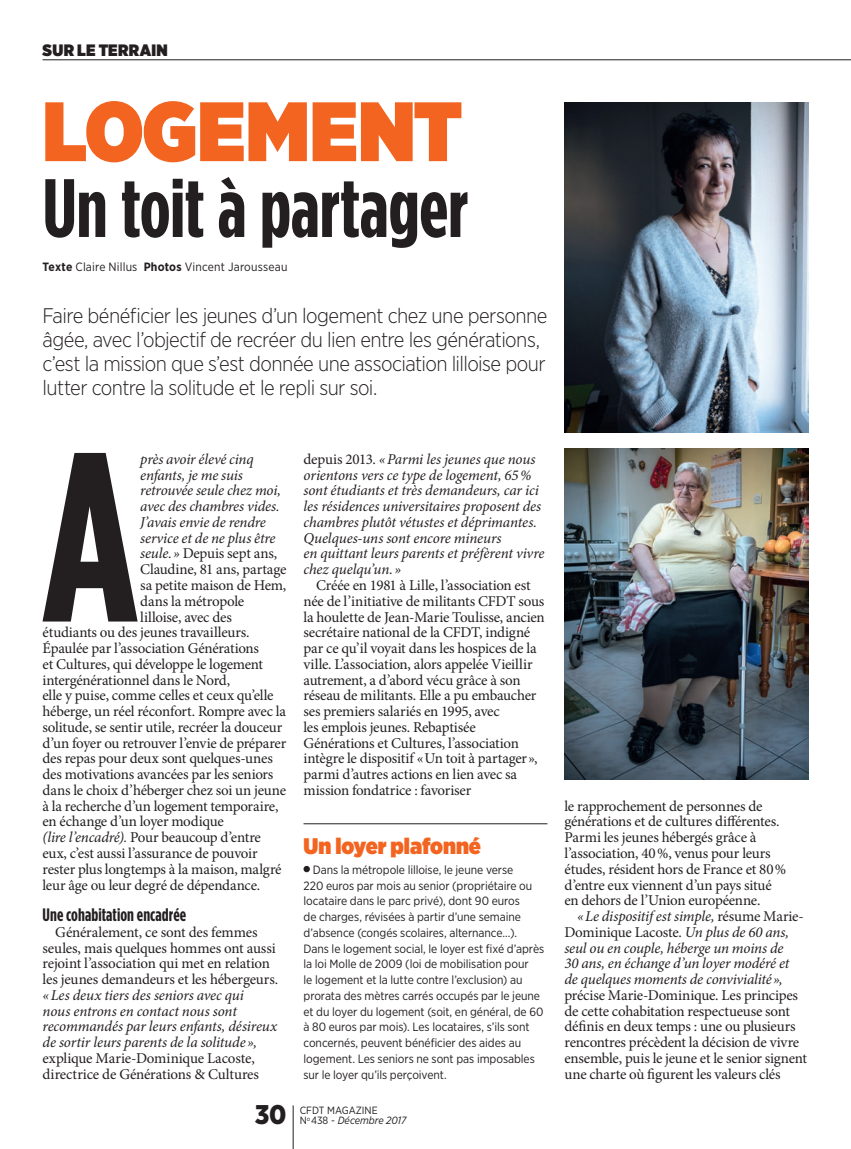
<style>
.page{position:relative;width:851px;height:1149px;background:#fff}
.page>*{position:absolute;margin:0;border:0;box-sizing:border-box;transform-origin:0 0}
.t1{font:700 240px "Gotham Condensed";color:#231f20}
.t2{font:900 84px "Gotham Narrow";color:#f36421}
.t3{font:700 82.5px "Gotham Condensed";letter-spacing:-.005em;color:#231f20}
.t4{font:900 27px "Gotham Narrow";color:#231f20}
.t5{font:900 22.5px "Gotham Narrow";letter-spacing:-.005em;color:#f36421}
.t6{font:300 21px/24px "Gotham Narrow";letter-spacing:-.025em;color:#231f20}
.t7{font:700 18px "Gotham Condensed";letter-spacing:.005em;color:#231f20}
.t8{font:900 16.5px "Gotham Narrow";letter-spacing:.02em;color:#231f20}
.t9{font:15px/15.8px "Minion Pro";letter-spacing:-.015em;color:#231f20}
.t10{font:italic 15px/15.8px "Minion Pro";letter-spacing:-.01em;color:#231f20}
.t11{font:12px/15.8px "Gotham Narrow";letter-spacing:-.005em;color:#231f20}
.t12{font:12px "Gotham Narrow";letter-spacing:.015em;color:#231f20}
.t13{font:10.5px/10.5px "Gotham Narrow";color:#231f20}
.s1{font-weight:700}
.s2{font-style:italic}
.s3{font-style:normal}
</style>
<div class="page">
<hr style="left:303px;top:823px;width:244px;height:1px;background:#231f20">
<div style="left:303px;top:865px;width:7px;height:7px;background:#231f20;border-radius:50%"></div>
<img style="left:564px;top:448px;width:244px;height:331px">
<img style="left:564px;top:102px;width:244px;height:330px">
<hr style="left:43px;top:59px;width:807px;height:1px;background:#231f20">
<hr style="left:293px;top:1104px;width:1px;height:44px;background:#231f20">
<p class="t8" style="left:43px;top:39px;width:127px">SUR LE TERRAIN</p>
<h2 class="t2" style="left:43px;top:75px;width:421px">LOGEMENT</h2>
<h3 class="t3" style="left:43px;top:159px;width:427px">Un toit à partager</h3>
<p class="t12" style="left:43px;top:259px;width:246px"><span class="s1">Texte</span> Claire Nillus <span class="s1">Photos</span> Vincent Jarousseau</p>
<h3 class="t6" style="left:43px;top:303px;width:506px">Faire bénéficier les jeunes d’un logement chez une personne âgée, avec l’objectif de recréer du lien entre les générations, c’est la mission que s’est donnée une association lilloise pour lutter contre la solitude et le repli sur soi.</h3>
<h1 class="t1" style="left:42px;top:396px;width:97px">A</h1>
<p class="t10" style="left:140px;top:451px;width:115px">près avoir élevé cinq</p>
<p class="t10" style="left:140px;top:467px;width:104px">enfants, je me suis</p>
<p class="t10" style="left:140px;top:482px;width:142px">retrouvée seule chez moi,</p>
<p class="t10" style="left:140px;top:498px;width:141px">avec des chambres vides.</p>
<p class="t10" style="left:140px;top:514px;width:127px">J’avais envie de rendre</p>
<p class="t10" style="left:140px;top:530px;width:137px">service et de ne plus être</p>
<p class="t9" style="left:140px;top:545px;width:138px"><span class="s2">seule.»</span> Depuis sept ans,</p>
<p class="t9" style="left:140px;top:561px;width:148px">Claudine, 81 ans, partage</p>
<p class="t9" style="left:140px;top:577px;width:147px">sa petite maison de Hem,</p>
<p class="t9" style="left:140px;top:593px;width:105px">dans la métropole</p>
<p class="t9" style="left:140px;top:608px;width:93px">lilloise, avec des</p>
<p class="t9" style="left:43px;top:624px;width:208px">étudiants ou des jeunes travailleurs.</p>
<p class="t9" style="left:43px;top:640px;width:218px">Épaulée par l’association Générations</p>
<p class="t9" style="left:43px;top:656px;width:222px">et Cultures, qui développe le logement</p>
<p class="t9" style="left:43px;top:671px;width:189px">intergénérationnel dans le Nord,</p>
<p class="t9" style="left:43px;top:687px;width:232px">elle y puise, comme celles et ceux qu’elle</p>
<p class="t9" style="left:43px;top:703px;width:245px">héberge, un réel réconfort. Rompre avec la</p>
<p class="t9" style="left:43px;top:719px;width:241px">solitude, se sentir utile, recréer la douceur</p>
<p class="t9" style="left:43px;top:734px;width:245px">d’un foyer ou retrouver l’envie de préparer</p>
<p class="t9" style="left:43px;top:750px;width:232px">des repas pour deux sont quelques-unes</p>
<p class="t9" style="left:43px;top:766px;width:232px">des motivations avancées par les seniors</p>
<p class="t9" style="left:43px;top:782px;width:245px">dans le choix d’héberger chez soi un jeune</p>
<p class="t9" style="left:43px;top:797px;width:237px">à la recherche d’un logement temporaire,</p>
<p class="t9" style="left:43px;top:813px;width:183px">en échange d’un loyer modique</p>
<p class="t9" style="left:43px;top:829px;width:220px"><span class="s2">(lire l’encadré).</span> Pour beaucoup d’entre</p>
<p class="t9" style="left:43px;top:845px;width:217px">eux, c’est aussi l’assurance de pouvoir</p>
<p class="t9" style="left:43px;top:860px;width:240px">rester plus longtemps à la maison, malgré</p>
<p class="t9" style="left:43px;top:876px;width:219px">leur âge ou leur degré de dépendance.</p>
<p class="t7" style="left:43px;top:903px;width:145px">Une cohabitation encadrée</p>
<p class="t9" style="left:43px;top:923px;width:237px;text-align:center">Généralement, ce sont des femmes seules, mais quelques hommes ont aussi rejoint l’association qui met en relation les jeunes demandeurs et les hébergeurs.</p>
<p class="t10" style="left:43px;top:986px;width:236px">«Les deux tiers des seniors avec qui<br>nous entrons en contact nous sont recommandés par leurs enfants, désireux de sortir leurs parents de la solitude»,</p>
<p class="t9" style="left:43px;top:1049px;width:218px">explique Marie-Dominique Lacoste, directrice de Générations &amp; Cultures</p>
<p class="t10" style="left:303px;top:451px;width:242px"><span class="s3">depuis 2013.</span> «Parmi les jeunes que nous orientons vers ce type de logement, 65% sont étudiants et très demandeurs, car ici les résidences universitaires proposent des chambres plutôt vétustes et déprimantes.<br>Quelques-uns sont encore mineurs<br>en quittant leurs parents et préfèrent vivre chez quelqu’un.»</p>
<p class="t9" style="left:303px;top:577px;width:243px;text-indent:13px">Créée en 1981 à Lille, l’association est née de l’initiative de militants CFDT sous la houlette de Jean-Marie Toulisse, ancien secrétaire national de la CFDT, indigné par ce qu’il voyait dans les hospices de la ville. L’association, alors appelée Vieillir autrement, a d’abord vécu grâce à son réseau de militants. Elle a pu embaucher ses premiers salariés en 1995, avec<br>les emplois jeunes. Rebaptisée Générations et Cultures, l’association intègre le dispositif «Un toit à partager», parmi d’autres actions en lien avec sa mission fondatrice : favoriser</p>
<h3 class="t5" style="left:303px;top:830px;width:179px">Un loyer plafonné</h3>
<p class="t11" style="left:303px;top:861px;width:242px;text-indent:9px">Dans la métropole lilloise, le jeune verse<br>220 euros par mois au senior (propriétaire ou locataire dans le parc privé), dont 90 euros<br>de charges, révisées à partir d’une semaine d’absence (congés scolaires, alternance…).<br>Dans le logement social, le loyer est fixé d’après la loi Molle de 2009 (loi de mobilisation pour<br>le logement et la lutte contre l’exclusion) au prorata des mètres carrés occupés par le jeune et du loyer du logement (soit, en général, de 60 à 80 euros par mois). Les locataires, s’ils sont concernés, peuvent bénéficier des aides au logement. Les seniors ne sont pas imposables sur le loyer qu’ils perçoivent.</p>
<h3 class="t4" style="left:255px;top:1096px;width:33px">30</h3>
<p class="t13" style="left:300px;top:1104px;width:108px">CFDT MAGAZINE<br>N<sup>o</sup> 438 - <span class="s2">Décembre 2017</span></p>
<p class="t9" style="left:564px;top:797px;width:223px">le rapprochement de personnes de générations et de cultures différentes.<br>Parmi les jeunes hébergés grâce à l’association, 40%, venus pour leurs études, résident hors de France et 80% d’entre eux viennent d’un pays situé en dehors de l’Union européenne.</p>
<p class="t10" style="left:564px;top:908px;width:241px;text-indent:13px">«Le dispositif est simple, <span class="s3">résume Marie-Dominique Lacoste.</span> Un plus de 60 ans, seul ou en couple, héberge un moins de<br>30 ans, en échange d’un loyer modéré et de quelques moments de convivialité»,</p>
<p class="t9" style="left:564px;top:986px;width:244px">précise Marie-Dominique. Les principes de cette cohabitation respectueuse sont définis en deux temps : une ou plusieurs rencontres précèdent la décision de vivre ensemble, puis le jeune et le senior signent une charte où figurent les valeurs clés</p>
</div>
